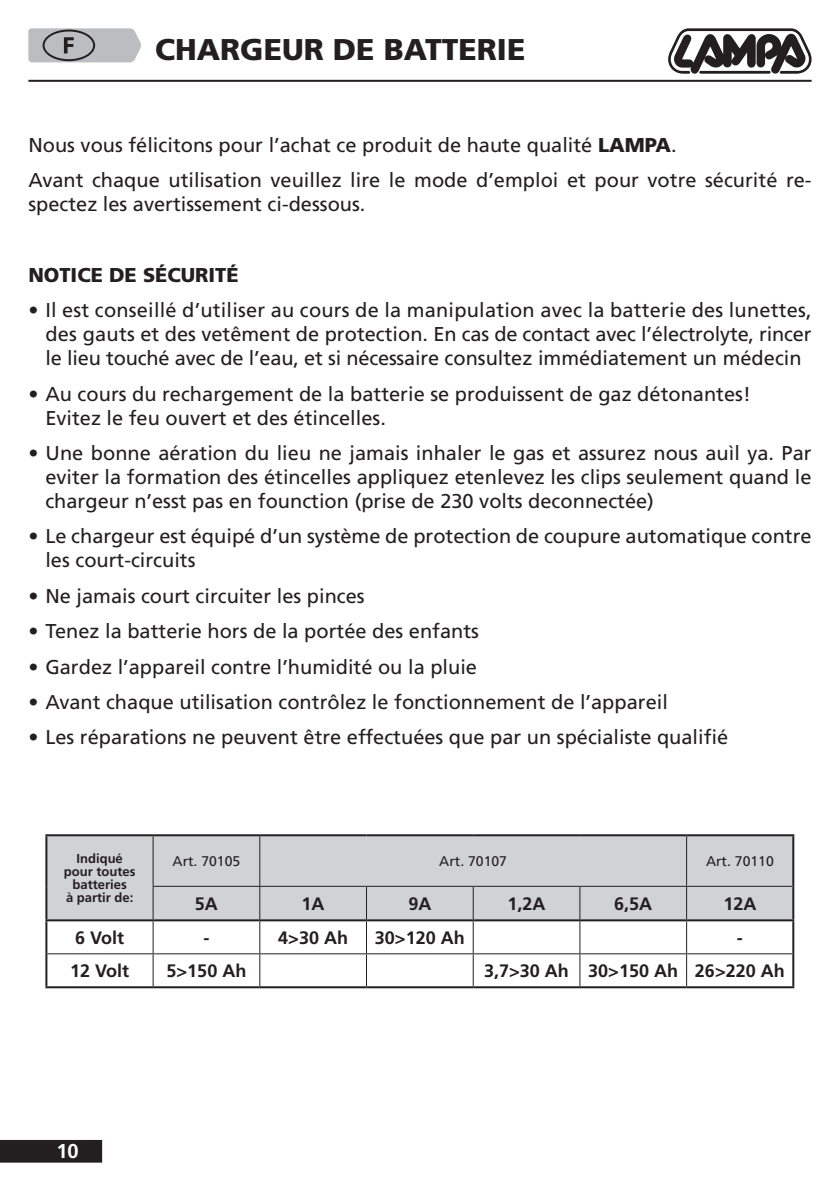
<style>
.page{position:relative;width:840px;height:1191px;background:#fff}
.page>*{position:absolute;margin:0;border:0;box-sizing:border-box;transform-origin:0 0}
.t1{font:900 30px "Frutiger LT Std";color:#231f20}
.t2{font:20px/24px "Frutiger LT Std";color:#231f20}
.t3{font:900 20px "Frutiger LT Std";color:#231f20}
.t4{font:700 20px "Frutiger LT Std";color:#fff}
.t5{font:700 18px "Frutiger LT Std";color:#231f20}
.t6{font:14px "Frutiger LT Std";color:#231f20}
.t7{font:700 13px/13px "Frutiger LT Std";color:#231f20;text-align:center}
.s1{font-weight:900}
</style>
<div class="page">
<hr style="left:28px;top:80px;width:783px;height:2px;background:#231f20">
<div style="left:1px;top:1141px;width:100px;height:20px;background:#231f20"></div>
<div style="left:0;top:1140px;width:102px;height:22px;border:2px solid #231f20"></div>
<svg style="left:668px;top:28px;width:144px;height:46px"></svg>
<div style="left:47px;top:836px;width:744px;height:83px;background:#d1d2d4"></div>
<hr style="left:259px;top:836px;width:1px;height:50px;background:#231f20">
<hr style="left:685px;top:836px;width:1px;height:50px;background:#231f20">
<hr style="left:152px;top:887px;width:1px;height:32px;background:#231f20">
<hr style="left:260px;top:886px;width:106px;height:1px;background:#231f20">
<hr style="left:259px;top:887px;width:1px;height:32px;background:#231f20">
<hr style="left:366px;top:886px;width:107px;height:1px;background:#231f20">
<hr style="left:366px;top:887px;width:1px;height:32px;background:#231f20">
<hr style="left:473px;top:886px;width:106px;height:1px;background:#231f20">
<hr style="left:472px;top:887px;width:1px;height:32px;background:#231f20">
<hr style="left:579px;top:886px;width:107px;height:1px;background:#231f20">
<hr style="left:579px;top:887px;width:1px;height:32px;background:#231f20">
<hr style="left:686px;top:886px;width:105px;height:1px;background:#231f20">
<hr style="left:685px;top:887px;width:1px;height:32px;background:#231f20">
<hr style="left:152px;top:921px;width:1px;height:32px;background:#231f20">
<hr style="left:259px;top:921px;width:1px;height:32px;background:#231f20">
<hr style="left:366px;top:921px;width:1px;height:32px;background:#231f20">
<hr style="left:472px;top:921px;width:1px;height:32px;background:#231f20">
<hr style="left:579px;top:921px;width:1px;height:32px;background:#231f20">
<hr style="left:685px;top:921px;width:1px;height:32px;background:#231f20">
<hr style="left:47px;top:953px;width:106px;height:1px;background:#231f20">
<hr style="left:153px;top:953px;width:107px;height:1px;background:#231f20">
<hr style="left:152px;top:954px;width:1px;height:32px;background:#231f20">
<hr style="left:260px;top:953px;width:106px;height:1px;background:#231f20">
<hr style="left:259px;top:954px;width:1px;height:32px;background:#231f20">
<hr style="left:366px;top:953px;width:107px;height:1px;background:#231f20">
<hr style="left:366px;top:954px;width:1px;height:32px;background:#231f20">
<hr style="left:473px;top:953px;width:106px;height:1px;background:#231f20">
<hr style="left:472px;top:954px;width:1px;height:32px;background:#231f20">
<hr style="left:579px;top:953px;width:107px;height:1px;background:#231f20">
<hr style="left:579px;top:954px;width:1px;height:32px;background:#231f20">
<hr style="left:686px;top:953px;width:105px;height:1px;background:#231f20">
<hr style="left:685px;top:954px;width:1px;height:32px;background:#231f20">
<hr style="left:152px;top:836px;width:1px;height:50px;background:#231f20">
<hr style="left:152px;top:886px;width:108px;height:1px;background:#231f20">
<hr style="left:45px;top:834px;width:108px;height:2px;background:#231f20">
<hr style="left:45px;top:836px;width:2px;height:50px;background:#231f20">
<hr style="left:45px;top:886px;width:2px;height:33px;background:#231f20">
<hr style="left:153px;top:834px;width:107px;height:2px;background:#231f20">
<hr style="left:260px;top:834px;width:106px;height:2px;background:#231f20">
<hr style="left:366px;top:834px;width:107px;height:2px;background:#231f20">
<hr style="left:473px;top:834px;width:106px;height:2px;background:#231f20">
<hr style="left:579px;top:834px;width:107px;height:2px;background:#231f20">
<hr style="left:686px;top:834px;width:107px;height:2px;background:#231f20">
<hr style="left:791px;top:886px;width:2px;height:33px;background:#231f20">
<hr style="left:45px;top:953px;width:2px;height:33px;background:#231f20">
<hr style="left:791px;top:953px;width:2px;height:33px;background:#231f20">
<hr style="left:45px;top:986px;width:108px;height:2px;background:#231f20">
<hr style="left:153px;top:986px;width:107px;height:2px;background:#231f20">
<hr style="left:260px;top:986px;width:106px;height:2px;background:#231f20">
<hr style="left:366px;top:986px;width:107px;height:2px;background:#231f20">
<hr style="left:473px;top:986px;width:106px;height:2px;background:#231f20">
<hr style="left:579px;top:986px;width:107px;height:2px;background:#231f20">
<hr style="left:686px;top:986px;width:107px;height:2px;background:#231f20">
<hr style="left:45px;top:919px;width:108px;height:2px;background:#231f20">
<hr style="left:45px;top:921px;width:2px;height:32px;background:#231f20">
<hr style="left:153px;top:919px;width:107px;height:2px;background:#231f20">
<hr style="left:260px;top:919px;width:106px;height:2px;background:#231f20">
<hr style="left:366px;top:919px;width:107px;height:2px;background:#231f20">
<hr style="left:473px;top:919px;width:106px;height:2px;background:#231f20">
<hr style="left:579px;top:919px;width:107px;height:2px;background:#231f20">
<hr style="left:686px;top:919px;width:107px;height:2px;background:#231f20">
<hr style="left:791px;top:921px;width:2px;height:32px;background:#231f20">
<hr style="left:791px;top:836px;width:2px;height:50px;background:#231f20">
<svg style="left:28px;top:28px;width:113px;height:34px;background:#b1b1b4"></svg>
<h1 class="t1" style="left:155px;top:32px;width:371px">CHARGEUR DE BATTERIE</h1>
<p class="t2" style="left:28px;top:127px;width:784px;line-height:35.4px">Nous vous félicitons pour l’achat ce produit de haute qualité <span class="s1">LAMPA</span>.<br>Avant chaque utilisation veuillez lire le mode d’emploi et pour votre sécurité re-</p>
<p class="t2" style="left:28px;top:192px;width:338px">spectez les avertissement ci-dessous.</p>
<p class="t3" style="left:28px;top:263px;width:212px">NOTICE DE SÉCURITÉ</p>
<p class="t2" style="left:45px;top:298px;width:767px;text-align:justify;text-indent:-17px">• Il est conseillé d’utiliser au cours de la manipulation avec la batterie des lunettes, des gauts et des vetêment de protection. En cas de contact avec l’électrolyte, rincer le lieu touché avec de l’eau, et si nécessaire consultez immédiatement un médecin</p>
<p class="t2" style="left:45px;top:382px;width:706px;text-indent:-17px">• Au cours du rechargement de la batterie se produissent de gaz détonantes!<br>Evitez le feu ouvert et des étincelles.</p>
<p class="t2" style="left:45px;top:441px;width:767px;text-align:justify;text-indent:-17px">• Une bonne aération du lieu ne jamais inhaler le gas et assurez nous auìl ya. Par eviter la formation des étincelles appliquez etenlevez les clips seulement quand le chargeur n’esst pas en founction (prise de 230 volts deconnectée)</p>
<p class="t2" style="left:45px;top:524px;width:767px;text-indent:-17px">• Le chargeur est équipé d’un système de protection de coupure automatique contre les court-circuits</p>
<p class="t2" style="left:28px;top:584px;width:337px">• Ne jamais court circuiter les pinces</p>
<p class="t2" style="left:28px;top:619px;width:452px">• Tenez la batterie hors de la portée des enfants</p>
<p class="t2" style="left:28px;top:654px;width:450px">• Gardez l’appareil contre l’humidité ou la pluie</p>
<p class="t2" style="left:28px;top:690px;width:640px">• Avant chaque utilisation contrôlez le fonctionnement de l’appareil</p>
<p class="t2" style="left:28px;top:725px;width:701px">• Les réparations ne peuvent être effectuées que par un spécialiste qualifié</p>
<p class="t7" style="left:64px;top:852px;width:73px">Indiqué pour toutes batteries<br>à partir de:</p>
<p class="t6" style="left:172px;top:853px;width:69px">Art. 70105</p>
<p class="t6" style="left:439px;top:853px;width:69px">Art. 70107</p>
<p class="t6" style="left:705px;top:853px;width:69px">Art. 70110</p>
<p class="t5" style="left:195px;top:893px;width:25px">5A</p>
<p class="t5" style="left:301px;top:893px;width:25px">1A</p>
<p class="t5" style="left:408px;top:893px;width:25px">9A</p>
<p class="t5" style="left:507px;top:893px;width:40px">1,2A</p>
<p class="t5" style="left:614px;top:893px;width:40px">6,5A</p>
<p class="t5" style="left:723px;top:893px;width:35px">12A</p>
<p class="t5" style="left:75px;top:927px;width:51px">6 Volt</p>
<p class="t5" style="left:203px;top:927px;width:7px">-</p>
<p class="t5" style="left:278px;top:927px;width:71px">4&gt;30 Ah</p>
<p class="t5" style="left:374px;top:927px;width:91px">30&gt;120 Ah</p>
<p class="t5" style="left:736px;top:927px;width:7px">-</p>
<p class="t5" style="left:70px;top:960px;width:61px">12 Volt</p>
<p class="t5" style="left:166px;top:960px;width:81px">5&gt;150 Ah</p>
<p class="t5" style="left:484px;top:960px;width:302px">3,7&gt;30 Ah 30&gt;150 Ah 26&gt;220 Ah</p>
<p class="t4" style="left:56px;top:1139px;width:24px">10</p>
</div>
